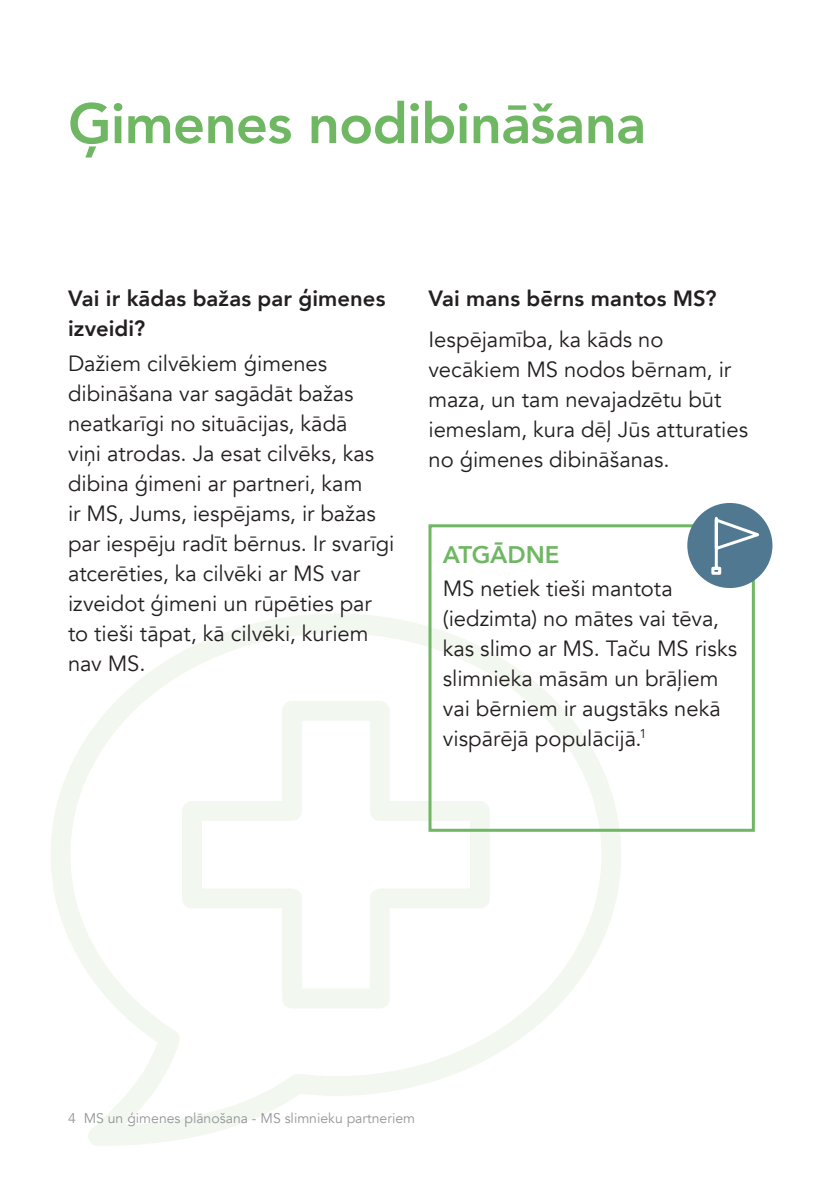
<style>
.page{position:relative;width:840px;height:1191px;background:#fff}
.page>*{position:absolute;margin:0;border:0;box-sizing:border-box;transform-origin:0 0}
.t1{font:800 56px "Avenir";letter-spacing:-.01em;color:#70b764}
.t2{font:800 24px "Avenir";letter-spacing:-.005em;color:#70b764}
.t3{font:22px/30px "Avenir";color:#231f20}
.t4{font:800 22px/30px "Avenir";letter-spacing:.005em;color:#231f20}
.t5{font:14px "Avenir";color:#939598}
</style>
<div class="page">
<svg style="left:51px;top:614px;width:577px;height:532px"></svg>
<div style="left:428px;top:524px;width:326px;height:307px;border:3px solid #70b764"></div>
<div style="left:687px;top:503px;width:85px;height:85px;background:#517891;border-radius:50%"></div>
<svg style="left:711px;top:515px;width:55px;height:61px"></svg>
<h1 class="t1" style="left:68px;top:80px;width:579px">Ģimenes nodibināšana</h1>
<p class="t4" style="left:68px;top:283px;width:319px">Vai ir kādas bažas par ģimenes izveidi?</p>
<p class="t3" style="left:68px;top:349px;width:327px">Dažiem cilvēkiem ģimenes dibināšana var sagādāt bažas neatkarīgi no situācijas, kādā<br>viņi atrodas. Ja esat cilvēks, kas dibina ģimeni ar partneri, kam<br>ir MS, Jums, iespējams, ir bažas par iespēju radīt bērnus. Ir svarīgi atcerēties, ka cilvēki ar MS var izveidot ģimeni un rūpēties par to tieši tāpat, kā cilvēki, kuriem nav MS.</p>
<p class="t4" style="left:428px;top:283px;width:289px">Vai mans bērns mantos MS?</p>
<p class="t3" style="left:428px;top:325px;width:321px">Iespējamība, ka kāds no vecākiem MS nodos bērnam, ir maza, un tam nevajadzētu būt iemeslam, kura dēļ Jūs atturaties no ģimenes dibināšanas.</p>
<p class="t2" style="left:442px;top:535px;width:118px">ATGĀDNE</p>
<p class="t3" style="left:442px;top:573px;width:296px">MS netiek tieši mantota (iedzimta) no mātes vai tēva, kas slimo ar MS. Taču MS risks slimnieka māsām un brāļiem vai bērniem ir augstāks nekā vispārējā populācijā.<sup>1</sup></p>
<p class="t5" style="left:68px;top:1109px;width:348px">4 MS un ģimenes plānošana - MS slimnieku partneriem</p>
</div>
